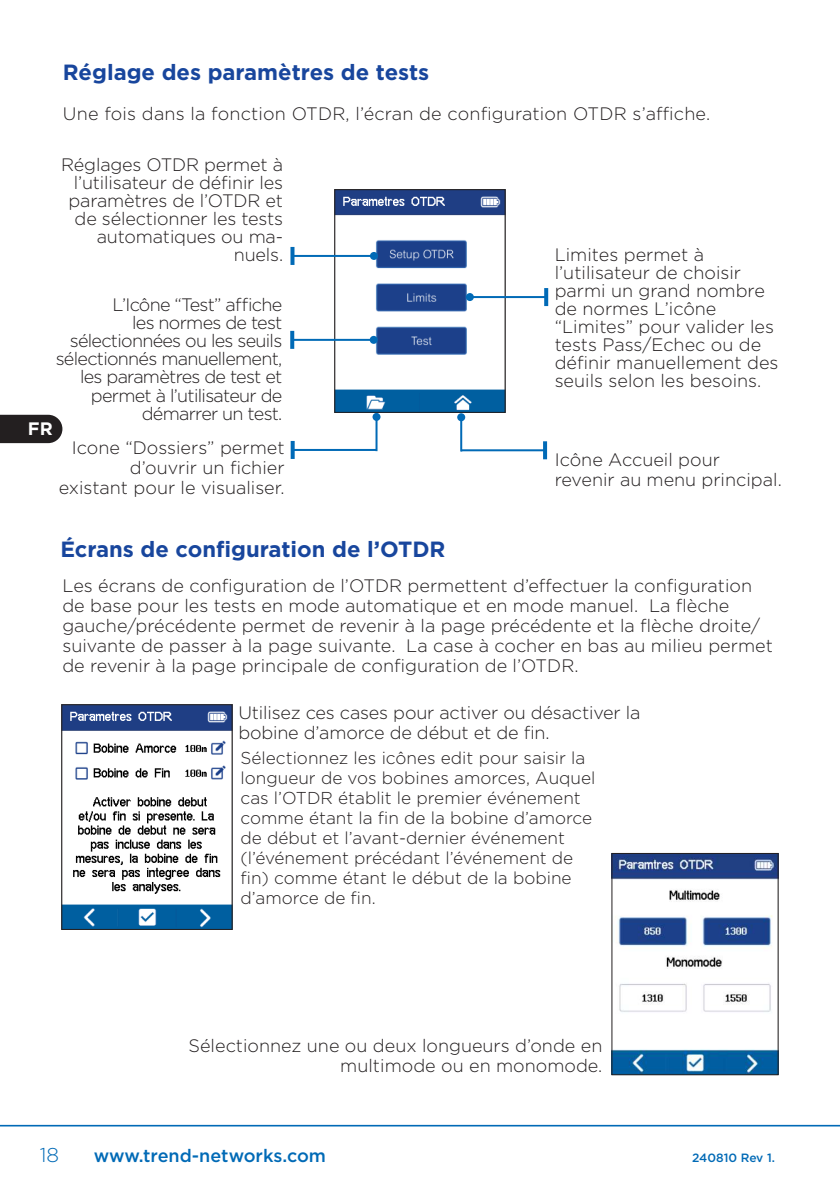
<style>
.page{position:relative;width:840px;height:1191px;background:#fff}
.page>*{position:absolute;margin:0;border:0;box-sizing:border-box;transform-origin:0 0}
.t1{font:700 22px "Gotham";color:#18469d}
.t2{font:300 20px "Gotham";color:#016ab6}
.t3{font:300 18px/18px "Gotham";color:#231f20}
.t4{font:300 18px/18px "Gotham";letter-spacing:-.04em;color:#231f20;text-align:right}
.t5{font:500 18px "Gotham";color:#016ab6}
.t6{font:700 18px "Gotham";color:#fff}
.t7{font:300 17.2px/20px "Gotham";color:#231f20}
.t8{font:500 12px "Gotham";color:#016ab6}
</style>
<div class="page">
<hr style="left:0;top:1124px;width:839px;height:2px;background:#016ab6">
<img style="left:336px;top:191px;width:167px;height:220px">
<div style="left:334px;top:189px;width:171px;height:224px;border:1px solid #231f20"></div>
<hr style="left:292px;top:255px;width:82px;height:2px;background:#016ab6">
<svg style="left:290px;top:247px;width:4px;height:18px"></svg>
<div style="left:370px;top:252px;width:8px;height:8px;background:#016ab6;border-radius:50%"></div>
<hr style="left:469px;top:296px;width:77px;height:2px;background:#016ab6">
<svg style="left:544px;top:288px;width:4px;height:18px"></svg>
<div style="left:465px;top:293px;width:8px;height:8px;background:#016ab6;border-radius:50%"></div>
<hr style="left:292px;top:339px;width:81px;height:2px;background:#016ab6">
<svg style="left:290px;top:331px;width:4px;height:18px"></svg>
<div style="left:369px;top:336px;width:8px;height:8px;background:#016ab6;border-radius:50%"></div>
<img style="left:63px;top:706px;width:167px;height:222px">
<div style="left:61px;top:704px;width:171px;height:226px;border:1px solid #231f20"></div>
<hr style="left:292px;top:449px;width:84px;height:2px;background:#016ab6">
<svg style="left:290px;top:441px;width:4px;height:18px"></svg>
<hr style="left:375px;top:417px;width:2px;height:34px;background:#016ab6">
<div style="left:372px;top:413px;width:8px;height:8px;background:#016ab6;border-radius:50%"></div>
<img style="left:613px;top:855px;width:163px;height:218px">
<div style="left:611px;top:853px;width:167px;height:222px;border:1px solid #231f20"></div>
<hr style="left:461px;top:449px;width:83px;height:2px;background:#016ab6">
<svg style="left:542px;top:441px;width:4px;height:18px"></svg>
<hr style="left:460px;top:417px;width:2px;height:34px;background:#016ab6">
<div style="left:457px;top:413px;width:8px;height:8px;background:#016ab6;border-radius:50%"></div>
<div style="left:0;top:415px;width:62px;height:28px;background:#231f20"></div>
<p class="t1" style="left:63px;top:60px;width:367px">Réglage des paramètres de tests</p>
<p class="t3" style="left:63px;top:105px;width:648px">Une fois dans la fonction OTDR, l’écran de configuration OTDR s’affiche.</p>
<p class="t3" style="left:61px;top:156px;width:223px;text-align:right">Réglages OTDR permet à l’utilisateur de définir les paramètres de l’OTDR et de sélectionner les tests automatiques ou ma&shy;nuels.</p>
<p class="t3" style="left:554px;top:246px;width:225px">Limites permet à l’utilisateur de choisir parmi un grand nombre de normes L’icône “Limites” pour valider les tests Pass/Echec ou de définir manuellement des seuils selon les besoins.</p>
<p class="t4" style="left:56px;top:296px;width:228px">L’Icône “Test” affiche<br>les normes de test sélectionnées ou les seuils sélectionnés manuellement, les paramètres de test et permet à l’utilisateur de démarrer un test.</p>
<p class="t6" style="left:28px;top:419px;width:26px">FR</p>
<p class="t3" style="left:59px;top:437px;width:227px;line-height:20px;text-align:right">Icone “Dossiers” permet d’ouvrir un fichier existant pour le visualiser.</p>
<p class="t3" style="left:554px;top:450px;width:228px;line-height:20px">Icône Accueil pour revenir au menu principal.</p>
<p class="t1" style="left:60px;top:537px;width:386px">Écrans de configuration de l’OTDR</p>
<p class="t3" style="left:62px;top:576px;width:711px;line-height:20px">Les écrans de configuration de l’OTDR permettent d’effectuer la configuration de base pour les tests en mode automatique et en mode manuel. La flèche gauche/précédente permet de revenir à la page précédente et la flèche droite/ suivante de passer à la page suivante. La case à cocher en bas au milieu permet de revenir à la page principale de configuration de l’OTDR.</p>
<p class="t3" style="left:238px;top:703px;width:403px;line-height:20px">Utilisez ces cases pour activer ou désactiver la bobine d’amorce de début et de fin.</p>
<p class="t7" style="left:240px;top:748px;width:356px">Sélectionnez les icônes edit pour saisir la longueur de vos bobines amorces, Auquel cas l’OTDR établit le premier événement comme étant la fin de la bobine d’amorce de début et l’avant-dernier événement (l’événement précédant l’événement de fin) comme étant le début de la bobine d’amorce de fin.</p>
<p class="t3" style="left:188px;top:1036px;width:415px;line-height:20px;text-align:right">Sélectionnez une ou deux longueurs d’onde en multimode ou en monomode.</p>
<p class="t2" style="left:40px;top:1144px;width:21px">18</p>
<p class="t5" style="left:94px;top:1146px;width:233px">www.trend-networks.com</p>
<p class="t8" style="left:691px;top:1151px;width:84px">240810 Rev 1.</p>
</div>
